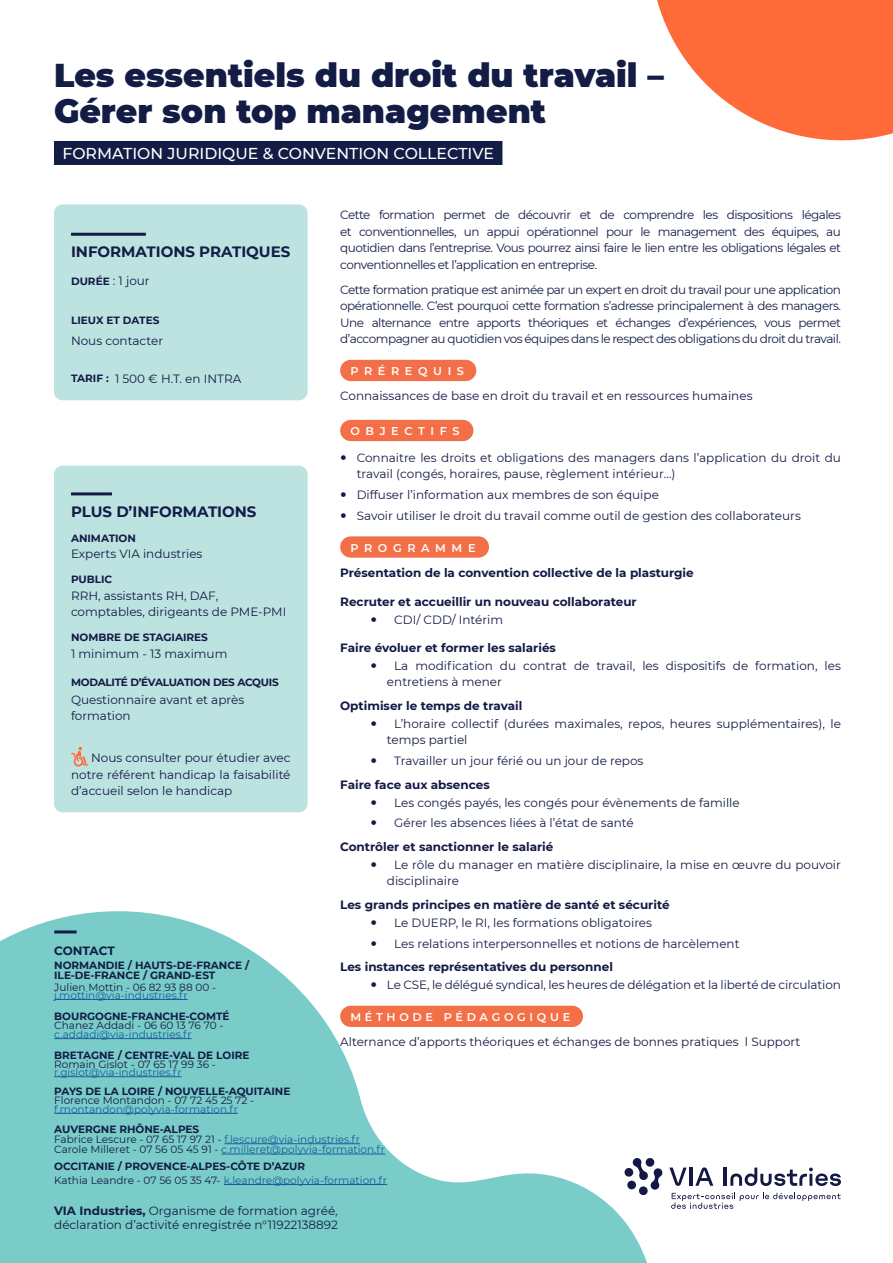
<style>
.page{position:relative;width:893px;height:1263px;background:#fff}
.page>*{position:absolute;margin:0;border:0;box-sizing:border-box;transform-origin:0 0}
.t1{font:900 33px "Montserrat";color:#131c45}
.t2{font:500 15.75px "Montserrat";color:#fff}
.t3{font:700 15px "Montserrat";color:#131c45}
.Texte_à_puces{font:12px/16.5px "Montserrat";color:#131c45}
.intro_et_contenus{font:12px/16.5px "Montserrat";color:#131944}
.intro_et_contenus-2{font:700 12px "Montserrat";color:#131944}
.t4{font:700 12px "Montserrat";letter-spacing:-.01em;color:#131c45}
.t5{font:600 11.25px "Montserrat";letter-spacing:.495em;color:#fff}
.t6{font:600 11.25px "Montserrat";letter-spacing:.33em;color:#fff}
.t7{font:10.5px/10.2px "Montserrat";color:#175d9e}
.t8{font:700 10.5px/10.2px "Montserrat";color:#131c45}
.intro_et_contenus-3{font:700 10.5px "Montserrat";letter-spacing:-.01em;color:#131944}
.t9{font:10.5px "Montserrat";color:#131944}
.t10{font:10.5px "Montserrat";color:#131c45}
.s1{font-weight:700;font-size:10.5px}
.s2{font-weight:700;color:#131c45}
.s3{color:#131c45}
.s4{font-weight:400}
.s5{font-weight:400;color:#175d9e}
.s6{font-weight:700}
</style>
<div class="page">
<svg style="left:0;top:911px;width:647px;height:352px;fill:#7accc8"></svg>
<hr style="left:54px;top:930px;width:23px;height:3px;background:#131c45">
<hr style="left:54px;top:999px;width:134px;height:1px;background:#175d9e">
<hr style="left:54px;top:1038px;width:138px;height:1px;background:#175d9e">
<hr style="left:54px;top:1076px;width:128px;height:1px;background:#175d9e">
<hr style="left:54px;top:1113px;width:184px;height:1px;background:#175d9e">
<hr style="left:224px;top:1143px;width:136px;height:1px;background:#175d9e">
<hr style="left:221px;top:1154px;width:164px;height:1px;background:#175d9e">
<hr style="left:224px;top:1184px;width:163px;height:1px;background:#175d9e">
<div style="left:54px;top:141px;width:448px;height:24px;background:#131c45"></div>
<svg style="left:657px;top:0;width:236px;height:141px"></svg>
<svg style="left:671px;top:1193px;width:170px;height:16px"></svg>
<svg style="left:624px;top:1157px;width:39px;height:38px"></svg>
<svg style="left:669px;top:1167px;width:18px;height:19px"></svg>
<hr style="left:689px;top:1167px;width:3px;height:19px;background:#131944">
<svg style="left:695px;top:1167px;width:18px;height:19px"></svg>
<hr style="left:723px;top:1167px;width:3px;height:19px;background:#131944">
<svg style="left:730px;top:1167px;width:111px;height:19px"></svg>
<div style="left:340px;top:360px;width:136px;height:21px;background:#f36f48;border-radius:11px"></div>
<div style="left:340px;top:420px;width:133px;height:21px;background:#f36f48;border-radius:11px"></div>
<div style="left:340px;top:536px;width:149px;height:22px;background:#f36f48;border-radius:11px"></div>
<div style="left:340px;top:1006px;width:243px;height:21px;background:#f36f48;border-radius:11px"></div>
<div style="left:54px;top:466px;width:254px;height:346px;background:#bde3e1;border-radius:9px"></div>
<hr style="left:71px;top:492px;width:41px;height:3px;background:#131c45">
<svg style="left:71px;top:747px;width:17px;height:19px"></svg>
<div style="left:54px;top:204px;width:254px;height:196px;background:#bde3e1;border-radius:9px"></div>
<hr style="left:71px;top:233px;width:75px;height:3px;background:#131c45">
<svg style="left:371px;top:920px;width:5px;height:5px"></svg>
<svg style="left:371px;top:941px;width:5px;height:5px"></svg>
<svg style="left:371px;top:982px;width:5px;height:5px"></svg>
<p class="t1" style="left:54px;top:50px;width:611px">Les essentiels du droit du travail –</p>
<p class="t1" style="left:54px;top:86px;width:493px">Gérer son top management</p>
<p class="t2" style="left:63px;top:142px;width:433px">FORMATION JURIDIQUE &amp; CONVENTION COLLECTIVE</p>
<p class="Texte_à_puces" style="left:340px;top:206px;width:502px;text-align:justify">Cette formation permet de découvrir et de comprendre les dispositions légales et conventionnelles, un appui opérationnel pour le management des équipes, au quotidien dans l’entreprise. Vous pourrez ainsi faire le lien entre les obligations légales et conventionnelles et l’application en entreprise.</p>
<p class="Texte_à_puces" style="left:340px;top:281px;width:502px;text-align:justify">Cette formation pratique est animée par un expert en droit du travail pour une application opérationnelle. C’est pourquoi cette formation s’adresse principalement à des managers.<br>Une alternance entre apports théoriques et échanges d’expériences, vous permet d’accompagner au quotidien vos équipes dans le respect des obligations du droit du travail.</p>
<p class="t5" style="left:350px;top:363px;width:115px">PRÉREQUIS</p>
<p class="intro_et_contenus" style="left:340px;top:387px;width:414px">Connaissances de base en droit du travail et en ressources humaines</p>
<p class="t5" style="left:350px;top:423px;width:111px">OBJECTIFS</p>
<p class="Texte_à_puces" style="left:357px;top:449px;width:486px">Connaitre les droits et obligations des managers dans l’application du droit du travail (congés, horaires, pause, règlement intérieur…)</p>
<p class="Texte_à_puces" style="left:357px;top:486px;width:304px">Diffuser l’information aux membres de son équipe</p>
<p class="Texte_à_puces" style="left:357px;top:507px;width:446px">Savoir utiliser le droit du travail comme outil de gestion des collaborateurs</p>
<p class="t5" style="left:350px;top:539px;width:127px">PROGRAMME</p>
<p class="intro_et_contenus-2" style="left:340px;top:564px;width:355px">Présentation de la convention collective de la plasturgie</p>
<p class="intro_et_contenus-2" style="left:340px;top:593px;width:298px">Recruter et accueillir un nouveau collaborateur</p>
<p class="Texte_à_puces" style="left:394px;top:611px;width:111px">CDI/ CDD/ Intérim</p>
<p class="intro_et_contenus-2" style="left:340px;top:639px;width:217px">Faire évoluer et former les salariés</p>
<p class="Texte_à_puces" style="left:387px;top:657px;width:455px;text-indent:7px">La modification du contrat de travail, les dispositifs de formation, les entretiens à mener</p>
<p class="intro_et_contenus-2" style="left:340px;top:697px;width:184px">Optimiser le temps de travail</p>
<p class="Texte_à_puces" style="left:387px;top:715px;width:455px;text-indent:7px">L’horaire collectif (durées maximales, repos, heures supplémentaires), le temps partiel</p>
<p class="Texte_à_puces" style="left:394px;top:752px;width:251px">Travailler un jour férié ou un jour de repos</p>
<p class="intro_et_contenus-2" style="left:340px;top:776px;width:151px">Faire face aux absences</p>
<p class="Texte_à_puces" style="left:394px;top:794px;width:347px">Les congés payés, les congés pour évènements de famille</p>
<p class="Texte_à_puces" style="left:394px;top:814px;width:241px">Gérer les absences liées à l’état de santé</p>
<p class="intro_et_contenus-2" style="left:340px;top:838px;width:215px">Contrôler et sanctionner le salarié</p>
<p class="Texte_à_puces" style="left:387px;top:856px;width:456px;text-indent:7px">Le rôle du manager en matière disciplinaire, la mise en œuvre du pouvoir disciplinaire</p>
<p class="intro_et_contenus-2" style="left:340px;top:896px;width:331px">Les grands principes en matière de santé et sécurité</p>
<p class="Texte_à_puces" style="left:394px;top:914px;width:259px">Le DUERP, le RI, les formations obligatoires</p>
<p class="Texte_à_puces" style="left:394px;top:935px;width:347px">Les relations interpersonnelles et notions de harcèlement</p>
<p class="intro_et_contenus-2" style="left:340px;top:958px;width:274px">Les instances représentatives du personnel</p>
<p class="Texte_à_puces" style="left:387px;top:976px;width:455px">Le CSE, le délégué syndical, les heures de délégation et la liberté de circulation</p>
<p class="t6" style="left:350px;top:1009px;width:221px">MÉTHODE PÉDAGOGIQUE</p>
<p class="intro_et_contenus" style="left:340px;top:1033px;width:462px">Alternance d’apports théoriques et échanges de bonnes pratiques l Support</p>
<p class="t3" style="left:71px;top:241px;width:221px">INFORMATIONS PRATIQUES</p>
<p class="intro_et_contenus" style="left:71px;top:272px;width:80px"><span class="s1">DURÉE</span> : 1 jour</p>
<p class="intro_et_contenus-3" style="left:71px;top:313px;width:90px">LIEUX ET DATES</p>
<p class="intro_et_contenus" style="left:71px;top:332px;width:94px">Nous contacter</p>
<p class="intro_et_contenus" style="left:71px;top:370px;width:172px"><span class="s1">TARIF :</span> 1 500 € H.T. en INTRA</p>
<p class="t3" style="left:71px;top:500px;width:187px">PLUS D’INFORMATIONS</p>
<p class="intro_et_contenus-3" style="left:71px;top:530px;width:66px">ANIMATION</p>
<p class="intro_et_contenus" style="left:71px;top:545px;width:133px">Experts VIA industries</p>
<p class="intro_et_contenus-3" style="left:71px;top:572px;width:43px">PUBLIC</p>
<p class="intro_et_contenus" style="left:71px;top:587px;width:217px">RRH, assistants RH, DAF, comptables, dirigeants de PME-PMI</p>
<p class="intro_et_contenus-3" style="left:71px;top:630px;width:138px">NOMBRE DE STAGIAIRES</p>
<p class="intro_et_contenus" style="left:71px;top:645px;width:158px">1 minimum - 13 maximum</p>
<p class="intro_et_contenus-3" style="left:71px;top:674px;width:209px">MODALITÉ D’ÉVALUATION DES ACQUIS</p>
<p class="intro_et_contenus" style="left:71px;top:691px;width:175px">Questionnaire avant et après formation</p>
<p class="intro_et_contenus" style="left:71px;top:749px;width:221px;text-align:justify;text-indent:20px">Nous consulter pour étudier avec notre référent handicap la faisabilité d’accueil selon le handicap</p>
<p class="t4" style="left:54px;top:942px;width:62px">CONTACT</p>
<p class="t8" style="left:54px;top:960px;width:197px">NORMANDIE / HAUTS-DE-FRANCE /<br>ILE-DE-FRANCE / GRAND-EST</p>
<p class="t10" style="left:54px;top:980px;width:163px">Julien Mottin - 06 82 93 88 00 -</p>
<p class="t7" style="left:54px;top:989px;width:135px">j.mottin@via-industries.fr</p>
<p class="t8" style="left:54px;top:1010px;width:177px">BOURGOGNE-FRANCHE-COMTÉ</p>
<p class="t10" style="left:54px;top:1018px;width:171px">Chanez Addadi - 06 60 13 76 70 -</p>
<p class="t7" style="left:54px;top:1029px;width:139px">c.addadi@via-industries.fr</p>
<p class="t8" style="left:54px;top:1050px;width:197px">BRETAGNE / CENTRE-VAL DE LOIRE</p>
<p class="t9" style="left:54px;top:1057px;width:163px">Romain Gislot - 07 65 17 99 36 -</p>
<p class="t7" style="left:54px;top:1067px;width:129px">r.gislot@via-industries.fr</p>
<p class="t8" style="left:54px;top:1085px;width:238px">PAYS DE LA LOIRE / NOUVELLE-AQUITAINE</p>
<p class="t9" style="left:54px;top:1092px;width:202px">Florence Montandon - 07 72 45 25 72 -</p>
<p class="t7" style="left:54px;top:1103px;width:185px">f.montandon@polyvia-formation.fr</p>
<p class="t7" style="left:54px;top:1123px;width:332px"><span class="s2">AUVERGNE RHÔNE-ALPES<br></span><span class="s3">Fabrice Lescure - 07 65 17 97 21 -</span> f.lescure@via-industries.fr<br><span class="s3">Carole Milleret - 07 56 05 45 91 -</span> c.milleret@polyvia-formation.fr</p>
<p class="t8" style="left:54px;top:1159px;width:334px;line-height:13.2px">OCCITANIE / PROVENCE-ALPES-CÔTE D’AZUR<br><span class="s4">Kathia Leandre - 07 56 05 35 47-</span> <span class="s5">k.leandre@polyvia-formation.fr</span></p>
<p class="Texte_à_puces" style="left:54px;top:1203px;width:285px;line-height:14.4px"><span class="s6">VIA Industries,</span> Organisme de formation agréé, déclaration d’activité enregistrée n°11922138892</p>
</div>
